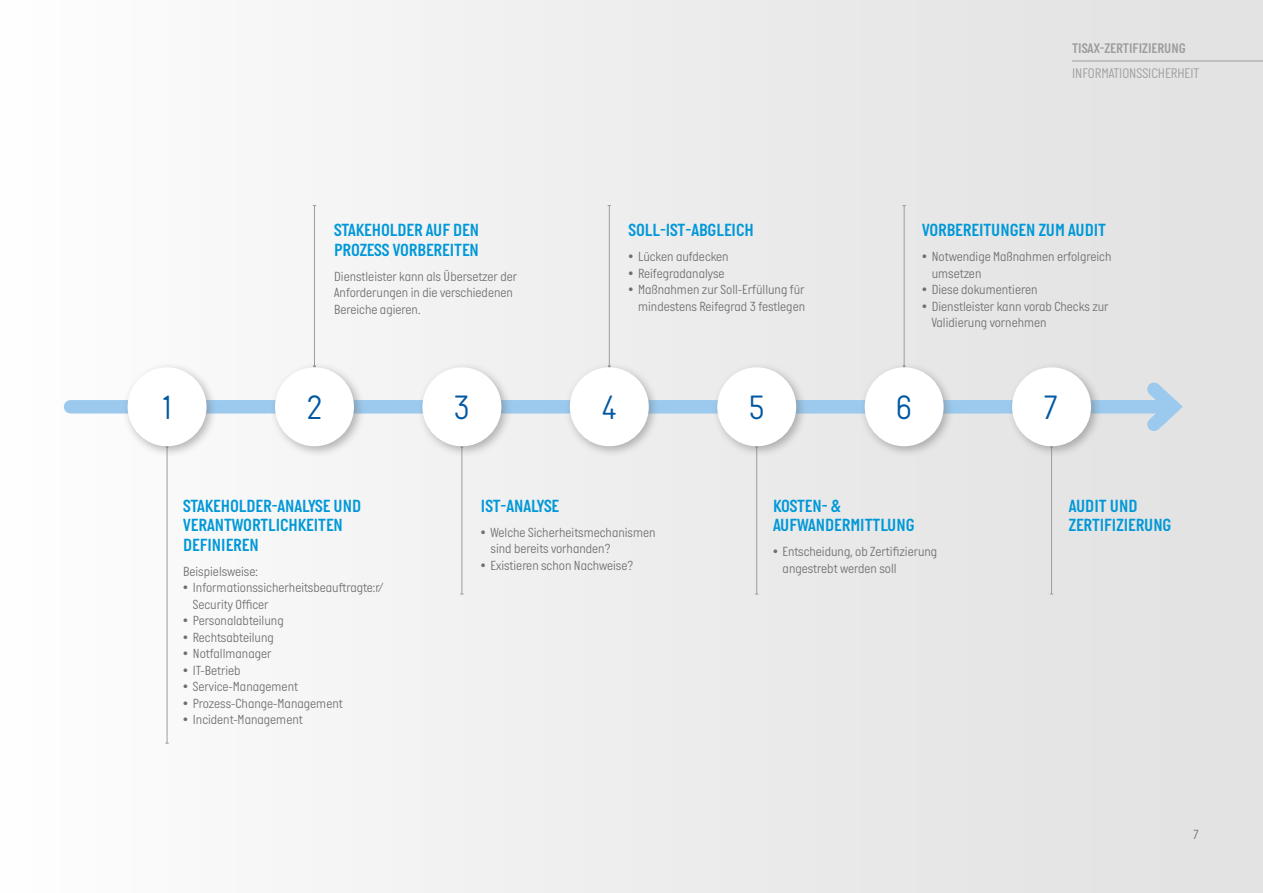
<style>
.page{position:relative;width:1263px;height:893px;background:#fff}
.page>*{position:absolute;margin:0;border:0;box-sizing:border-box;transform-origin:0 0}
.C_Copy{font:300 34.5px "Italian Plate No One";color:#0058a2}
.C_Copy-2{font:18px/19.5px "Italian Plate No One D Bd";color:#0098d8}
.C_Rubrik_Light{font:300 14.25px "Italian Plate No One";color:#9d9d9c}
.C_Rubrik_Demi{font:14.25px "Italian Plate No One D Bd";color:#9d9d9c}
.C_Copy-3{font:300 13.5px/16.5px "Italian Plate No One";color:#706f6f}
</style>
<div class="page">
<div style="left:0;top:0;width:1263px;height:893px;background:linear-gradient(to right,#fdfdfd,#e0e0e0)"></div>
<div style="left:71px;top:400px;width:1102px;height:14px;background:#9ccaee"></div>
<svg style="left:1135px;top:370px;width:58px;height:73px;background:#cfdce6"></svg>
<hr style="left:1072px;top:61px;width:191px;height:1px;background:#9d9d9c">
<hr style="left:167px;top:447px;width:1px;height:296px;background:#9d9d9c">
<div style="left:122px;top:362px;width:96px;height:96px;background:#706f6f;opacity:.5"></div>
<div style="left:128px;top:367px;width:79px;height:79px;background:#fff;border-radius:50%"></div>
<hr style="left:314px;top:206px;width:1px;height:160px;background:#9d9d9c">
<div style="left:269px;top:362px;width:96px;height:96px;background:#706f6f;opacity:.5"></div>
<div style="left:275px;top:367px;width:79px;height:79px;background:#fff;border-radius:50%"></div>
<hr style="left:461px;top:447px;width:1px;height:147px;background:#9d9d9c">
<div style="left:417px;top:362px;width:96px;height:96px;background:#706f6f;opacity:.5"></div>
<div style="left:422px;top:367px;width:79px;height:79px;background:#fff;border-radius:50%"></div>
<hr style="left:609px;top:206px;width:1px;height:160px;background:#9d9d9c">
<div style="left:564px;top:362px;width:96px;height:96px;background:#706f6f;opacity:.5"></div>
<div style="left:570px;top:367px;width:79px;height:79px;background:#fff;border-radius:50%"></div>
<hr style="left:904px;top:206px;width:1px;height:160px;background:#9d9d9c">
<div style="left:859px;top:362px;width:96px;height:96px;background:#706f6f;opacity:.5"></div>
<div style="left:865px;top:367px;width:78px;height:79px;background:#fff;border-radius:50%"></div>
<hr style="left:1051px;top:447px;width:1px;height:147px;background:#9d9d9c">
<div style="left:1006px;top:362px;width:96px;height:96px;background:#706f6f;opacity:.5"></div>
<div style="left:1012px;top:367px;width:79px;height:79px;background:#fff;border-radius:50%"></div>
<hr style="left:756px;top:447px;width:1px;height:147px;background:#9d9d9c">
<div style="left:711px;top:362px;width:96px;height:96px;background:#706f6f;opacity:.5"></div>
<div style="left:717px;top:367px;width:79px;height:79px;background:#fff;border-radius:50%"></div>
<p class="C_Rubrik_Demi" style="left:1072px;top:41px;width:115px">TISAX-ZERTIFIZIERUNG</p>
<p class="C_Rubrik_Light" style="left:1072px;top:65px;width:129px">INFORMATIONSSICHERHEIT</p>
<p class="C_Copy" style="left:159px;top:388px;width:17px">1</p>
<p class="C_Copy-2" style="left:334px;top:220px;width:146px">STAKEHOLDER AUF DEN<br>PROZESS VORBEREITEN</p>
<p class="C_Copy-3" style="left:334px;top:269px;width:184px">Dienstleister kann als Übersetzer der<br>Anforderungen in die verschiedenen<br>Bereiche agieren.</p>
<p class="C_Copy-2" style="left:628px;top:220px;width:127px">SOLL-IST-ABGLEICH</p>
<p class="C_Copy-3" style="left:628px;top:249px;width:102px">• Lücken aufdecken</p>
<p class="C_Copy-3" style="left:628px;top:266px;width:98px">• Reifegradanalyse</p>
<p class="C_Copy-3" style="left:628px;top:282px;width:178px;text-align:right">• Maßnahmen zur Soll-Erfüllung für mindestens Reifegrad 3 festlegen</p>
<p class="C_Copy-2" style="left:922px;top:220px;width:185px">VORBEREITUNGEN ZUM AUDIT</p>
<p class="C_Copy-3" style="left:932px;top:249px;width:181px;text-indent:-10px">• Notwendige Maßnahmen erfolgreich umsetzen</p>
<p class="C_Copy-3" style="left:922px;top:282px;width:117px">• Diese dokumentieren</p>
<p class="C_Copy-3" style="left:932px;top:299px;width:178px;text-indent:-10px">• Dienstleister kann vorab Checks zur<br>Validierung vornehmen</p>
<p class="C_Copy" style="left:307px;top:388px;width:17px">2</p>
<p class="C_Copy" style="left:454px;top:388px;width:17px">3</p>
<p class="C_Copy" style="left:601px;top:388px;width:17px">4</p>
<p class="C_Copy" style="left:749px;top:388px;width:17px">5</p>
<p class="C_Copy" style="left:896px;top:388px;width:17px">6</p>
<p class="C_Copy" style="left:1043px;top:388px;width:17px">7</p>
<p class="C_Copy-2" style="left:183px;top:496px;width:179px">STAKEHOLDER-ANALYSE UND<br>VERANTWORTLICHKEITEN<br>DEFINIEREN</p>
<p class="C_Copy-3" style="left:183px;top:564px;width:76px">Beispielsweise:</p>
<p class="C_Copy-3" style="left:193px;top:580px;width:192px;text-indent:-10px">• Informationssicherheitsbeauftragte:r/<br>Security Officer</p>
<p class="C_Copy-3" style="left:183px;top:613px;width:102px">• Personalabteilung</p>
<p class="C_Copy-3" style="left:183px;top:630px;width:92px">• Rechtsabteilung</p>
<p class="C_Copy-3" style="left:183px;top:646px;width:90px">• Notfallmanager</p>
<p class="C_Copy-3" style="left:183px;top:663px;width:59px">• IT-Betrieb</p>
<p class="C_Copy-3" style="left:183px;top:679px;width:116px">• Service-Management</p>
<p class="C_Copy-3" style="left:183px;top:696px;width:161px">• Prozess-Change-Management</p>
<p class="C_Copy-3" style="left:183px;top:712px;width:121px">• Incident-Management</p>
<p class="C_Copy-2" style="left:481px;top:496px;width:80px">IST-ANALYSE</p>
<p class="C_Copy-3" style="left:490px;top:525px;width:167px;text-indent:-10px">• Welche Sicherheitsmechanismen sind bereits vorhanden?</p>
<p class="C_Copy-3" style="left:481px;top:558px;width:154px">• Existieren schon Nachweise?</p>
<p class="C_Copy-2" style="left:773px;top:496px;width:143px">KOSTEN- &amp;<br>AUFWANDERMITTLUNG</p>
<p class="C_Copy-3" style="left:783px;top:544px;width:156px;text-indent:-10px">• Entscheidung, ob Zertifizierung angestrebt werden soll</p>
<p class="C_Copy-2" style="left:1069px;top:496px;width:104px">AUDIT UND<br>ZERTIFIZIERUNG</p>
<p class="C_Copy-3" style="left:1193px;top:827px;width:8px">7</p>
</div>
